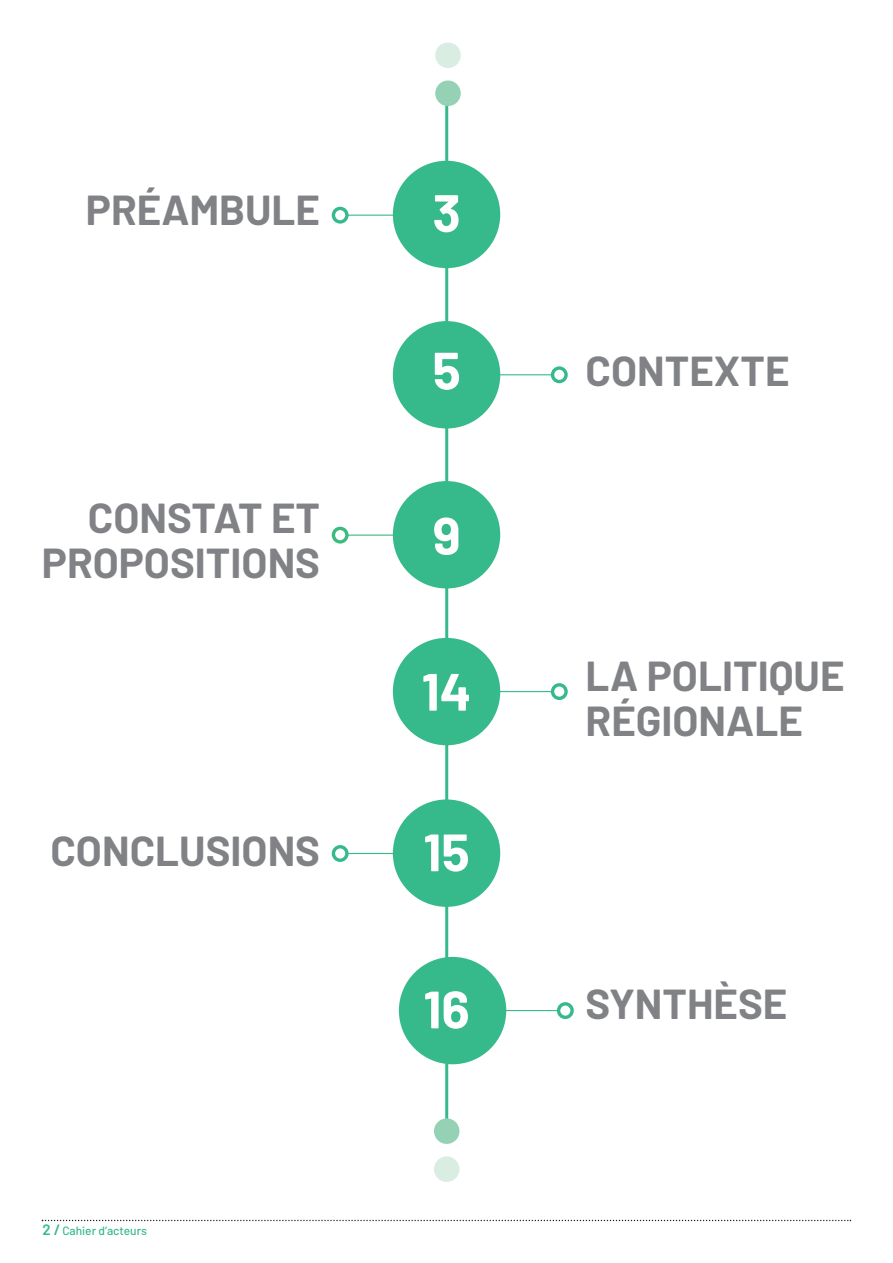
<style>
.page{position:relative;width:893px;height:1263px;background:#fff}
.page>*{position:absolute;margin:0;border:0;box-sizing:border-box;transform-origin:0 0}
.t1{font:700 52.5px "Barlow";color:#fff}
.t2{font:700 42px/45px "Barlow";color:#808285;text-align:right}
.t3{font:500 12px "Barlow";color:#36ba8c}
.s1{font-weight:600;font-size:15px}
</style>
<div class="page">
<svg style="left:42px;top:1220px;width:809px;height:1px"></svg>
<hr style="left:435px;top:691px;width:118px;height:1px;background:#36ba8c">
<div style="left:551px;top:683px;width:17px;height:17px;border:3px solid #36ba8c;border-radius:50%"></div>
<hr style="left:435px;top:374px;width:118px;height:1px;background:#36ba8c">
<div style="left:551px;top:366px;width:17px;height:17px;border:3px solid #36ba8c;border-radius:50%"></div>
<hr style="left:347px;top:853px;width:115px;height:1px;background:#36ba8c">
<div style="left:332px;top:845px;width:17px;height:17px;border:3px solid #36ba8c;border-radius:50%"></div>
<hr style="left:347px;top:535px;width:115px;height:1px;background:#3dba7d">
<div style="left:332px;top:527px;width:17px;height:17px;border:3px solid #3dba7d;border-radius:50%"></div>
<hr style="left:347px;top:215px;width:115px;height:1px;background:#36ba8c">
<div style="left:332px;top:207px;width:17px;height:17px;border:3px solid #36ba8c;border-radius:50%"></div>
<div style="left:393px;top:799px;width:107px;height:108px;background:#36ba8c;border-radius:50%"></div>
<div style="left:393px;top:481px;width:107px;height:107px;background:#36ba8c;border-radius:50%"></div>
<div style="left:393px;top:638px;width:107px;height:107px;background:#36ba8c;border-radius:50%"></div>
<div style="left:393px;top:321px;width:107px;height:107px;background:#36ba8c;border-radius:50%"></div>
<div style="left:393px;top:161px;width:107px;height:107px;background:#36ba8c;border-radius:50%"></div>
<hr style="left:441px;top:1010px;width:118px;height:1px;background:#36ba8c">
<div style="left:557px;top:1002px;width:17px;height:17px;border:3px solid #36ba8c;border-radius:50%"></div>
<div style="left:399px;top:957px;width:107px;height:107px;background:#36ba8c;border-radius:50%"></div>
<hr style="left:445px;top:43px;width:3px;height:1167px;background:#36ba8c">
<div style="left:439px;top:30px;width:14px;height:70px;background:#fff"></div>
<div style="left:435px;top:43px;width:26px;height:25px;background:#daede2;border-radius:50%"></div>
<div style="left:435px;top:81px;width:26px;height:25px;background:#95d2b5;border-radius:50%"></div>
<div style="left:441px;top:1125px;width:15px;height:85px;background:#fff"></div>
<div style="left:434px;top:1156px;width:25px;height:26px;background:#daede2;border-radius:50%"></div>
<div style="left:434px;top:1118px;width:25px;height:26px;background:#95d2b5;border-radius:50%"></div>
<p class="t2" style="left:86px;top:187px;width:236px">PRÉAMBULE</p>
<p class="t2" style="left:42px;top:495px;width:280px">CONSTAT ET<br>PROPOSITIONS</p>
<p class="t2" style="left:50px;top:828px;width:271px">CONCLUSIONS</p>
<p class="t3" style="left:43px;top:1224px;width:106px"><span class="s1">2 /</span> Cahier d’acteurs</p>
<p class="t1" style="left:432px;top:180px;width:30px">3</p>
<p class="t1" style="left:432px;top:338px;width:30px">5</p>
<p class="t1" style="left:433px;top:503px;width:29px">9</p>
<p class="t1" style="left:422px;top:659px;width:51px">14</p>
<p class="t1" style="left:424px;top:820px;width:48px">15</p>
<p class="t1" style="left:424px;top:977px;width:47px">16</p>
<p class="t2" style="left:586px;top:348px;width:205px">CONTEXTE</p>
<p class="t2" style="left:586px;top:653px;width:261px;text-align:left">LA POLITIQUE<br>RÉGIONALE</p>
<p class="t2" style="left:586px;top:981px;width:203px">SYNTHÈSE</p>
</div>
